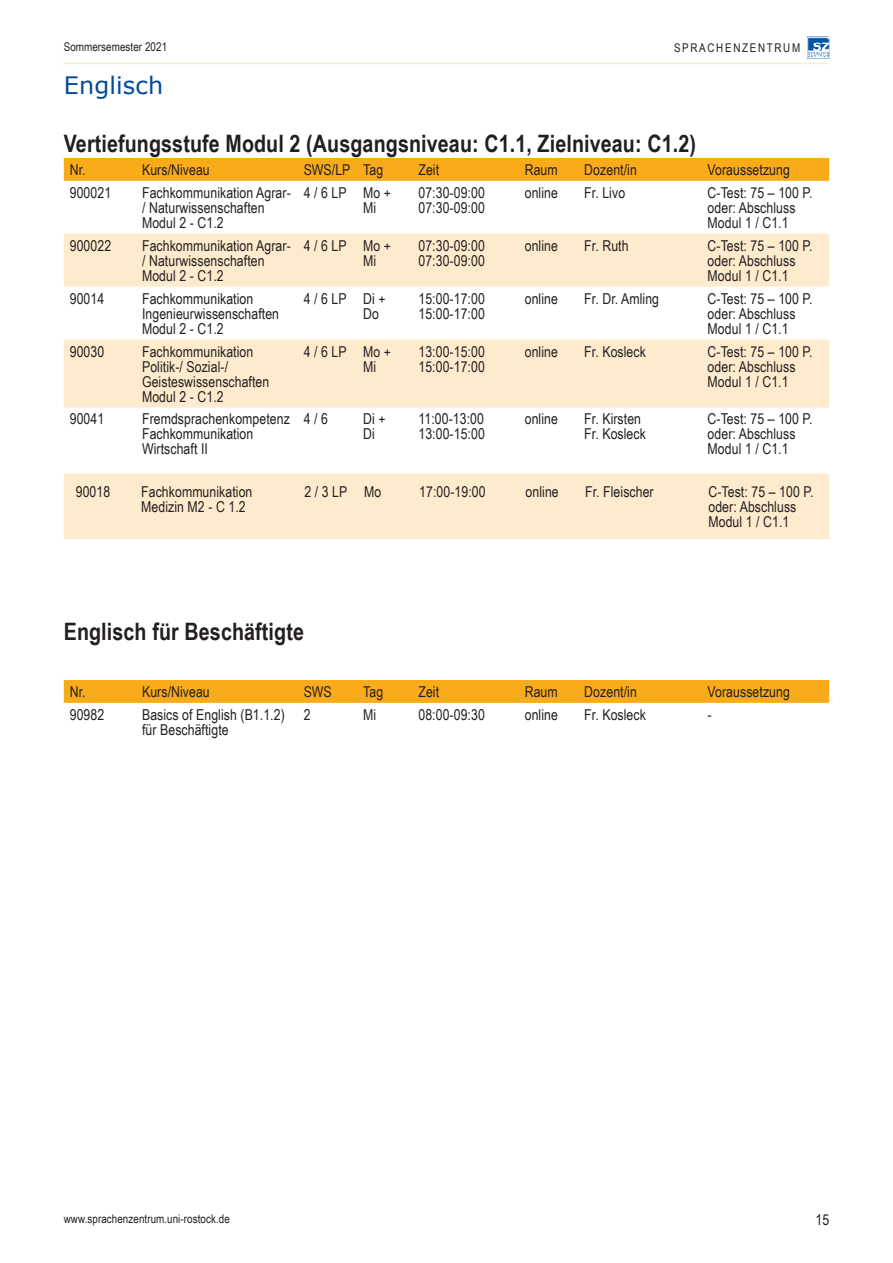
<style>
.page{position:relative;width:893px;height:1263px;background:#fff}
.page>*{position:absolute;margin:0;border:0;box-sizing:border-box;transform-origin:0 0}
.Zwischenüberschrift{font:700 24px "Arial Narrow";letter-spacing:.005em;color:#231f20}
.Überschrift{font:700 24px "Arial Narrow";letter-spacing:.005em;color:#231f20}
.Überschrift-2{font:24px "Verdana";letter-spacing:.005em;color:#004a99}
.Tabelle{font:15px/15px "Arial Narrow";letter-spacing:.005em;color:#231f20}
.t1{font:12px "Arial Narrow";letter-spacing:.005em;color:#231f20}
.t2{font:12px "Arial Narrow";letter-spacing:.14em;color:#231f20}
</style>
<div class="page">
<hr style="left:64px;top:63px;width:765px;height:1px;background:#feebcd">
<img style="left:808px;top:37px;width:21px;height:20px">
<div style="left:64px;top:158px;width:765px;height:23px;background:#faab1a"></div>
<svg style="left:64px;top:234px;width:765px;height:305px;fill:#feebcd"></svg>
<div style="left:64px;top:680px;width:765px;height:23px;background:#faab1a"></div>
<p class="t1" style="left:64px;top:38px;width:105px">Sommersemester 2021</p>
<p class="t2" style="left:674px;top:39px;width:128px">SPRACHENZENTRUM</p>
<p class="Überschrift-2" style="left:64px;top:69px;width:101px">Englisch</p>
<p class="Zwischenüberschrift" style="left:64px;top:125px;width:634px">Vertiefungsstufe Modul 2 (Ausgangsniveau: C1.1, Zielniveau: C1.2)</p>
<p class="Tabelle" style="left:70px;top:161px;width:17px">Nr.</p>
<p class="Tabelle" style="left:142px;top:161px;width:69px">Kurs/Niveau</p>
<p class="Tabelle" style="left:304px;top:161px;width:48px">SWS/LP</p>
<p class="Tabelle" style="left:363px;top:161px;width:21px">Tag</p>
<p class="Tabelle" style="left:418px;top:161px;width:22px">Zeit</p>
<p class="Tabelle" style="left:525px;top:161px;width:35px">Raum</p>
<p class="Tabelle" style="left:584px;top:161px;width:54px">Dozent/in</p>
<p class="Tabelle" style="left:708px;top:161px;width:84px">Voraussetzung</p>
<p class="Tabelle" style="left:70px;top:184px;width:43px">900021</p>
<p class="Tabelle" style="left:142px;top:184px;width:150px">Fachkommunikation Agrar-/ Naturwissenschaften<br>Modul 2 - C1.2</p>
<p class="Tabelle" style="left:304px;top:184px;width:44px">4 / 6 LP</p>
<p class="Tabelle" style="left:363px;top:184px;width:29px">Mo +</p>
<p class="Tabelle" style="left:525px;top:184px;width:35px">online</p>
<p class="Tabelle" style="left:584px;top:184px;width:42px">Fr. Livo</p>
<p class="Tabelle" style="left:708px;top:184px;width:107px">C-Test: 75 – 100 P.</p>
<p class="Tabelle" style="left:708px;top:199px;width:89px">oder: Abschluss</p>
<p class="Tabelle" style="left:708px;top:214px;width:82px">Modul 1 / C1.1</p>
<p class="Tabelle" style="left:418px;top:184px;width:68px">07:30-09:00</p>
<p class="Tabelle" style="left:418px;top:199px;width:68px">07:30-09:00</p>
<p class="Tabelle" style="left:363px;top:199px;width:15px">Mi</p>
<p class="Tabelle" style="left:70px;top:237px;width:43px">900022</p>
<p class="Tabelle" style="left:142px;top:237px;width:150px">Fachkommunikation Agrar-/ Naturwissenschaften<br>Modul 2 - C1.2</p>
<p class="Tabelle" style="left:304px;top:237px;width:44px">4 / 6 LP</p>
<p class="Tabelle" style="left:363px;top:237px;width:29px">Mo +</p>
<p class="Tabelle" style="left:363px;top:252px;width:15px">Mi</p>
<p class="Tabelle" style="left:70px;top:290px;width:36px">90014</p>
<p class="Tabelle" style="left:142px;top:290px;width:139px">Fachkommunikation<br>Ingenieurwissenschaften</p>
<p class="Tabelle" style="left:142px;top:320px;width:83px">Modul 2 - C1.2</p>
<p class="Tabelle" style="left:304px;top:290px;width:44px">4 / 6 LP</p>
<p class="Tabelle" style="left:363px;top:290px;width:24px">Di +</p>
<p class="Tabelle" style="left:363px;top:305px;width:17px">Do</p>
<p class="Tabelle" style="left:70px;top:343px;width:36px">90030</p>
<p class="Tabelle" style="left:142px;top:343px;width:129px">Fachkommunikation<br>Politik-/ Sozial-/<br>Geisteswissenschaften<br>Modul 2 - C1.2</p>
<p class="Tabelle" style="left:304px;top:343px;width:44px">4 / 6 LP</p>
<p class="Tabelle" style="left:363px;top:343px;width:29px">Mo +</p>
<p class="Tabelle" style="left:363px;top:358px;width:15px">Mi</p>
<p class="Tabelle" style="left:70px;top:411px;width:36px">90041</p>
<p class="Tabelle" style="left:142px;top:411px;width:149px">Fremdsprachenkompetenz<br>Fachkommunikation<br>Wirtschaft II</p>
<p class="Tabelle" style="left:304px;top:411px;width:26px">4 / 6</p>
<p class="Tabelle" style="left:363px;top:411px;width:24px">Di +</p>
<p class="Tabelle" style="left:363px;top:426px;width:13px">Di</p>
<p class="Tabelle" style="left:418px;top:237px;width:68px">07:30-09:00</p>
<p class="Tabelle" style="left:418px;top:252px;width:68px">07:30-09:00</p>
<p class="Tabelle" style="left:418px;top:290px;width:68px">15:00-17:00</p>
<p class="Tabelle" style="left:418px;top:305px;width:68px">15:00-17:00</p>
<p class="Tabelle" style="left:418px;top:343px;width:68px">13:00-15:00</p>
<p class="Tabelle" style="left:418px;top:358px;width:68px">15:00-17:00</p>
<p class="Tabelle" style="left:418px;top:411px;width:67px">11:00-13:00</p>
<p class="Tabelle" style="left:418px;top:426px;width:68px">13:00-15:00</p>
<p class="Tabelle" style="left:525px;top:237px;width:35px">online</p>
<p class="Tabelle" style="left:584px;top:237px;width:46px">Fr. Ruth</p>
<p class="Tabelle" style="left:708px;top:237px;width:107px">C-Test: 75 – 100 P.</p>
<p class="Tabelle" style="left:708px;top:252px;width:89px">oder: Abschluss</p>
<p class="Tabelle" style="left:708px;top:267px;width:82px">Modul 1 / C1.1</p>
<p class="Tabelle" style="left:525px;top:290px;width:35px">online</p>
<p class="Tabelle" style="left:584px;top:290px;width:76px">Fr. Dr. Amling</p>
<p class="Tabelle" style="left:708px;top:290px;width:107px">C-Test: 75 – 100 P.</p>
<p class="Tabelle" style="left:708px;top:305px;width:89px">oder: Abschluss</p>
<p class="Tabelle" style="left:708px;top:320px;width:82px">Modul 1 / C1.1</p>
<p class="Tabelle" style="left:525px;top:343px;width:35px">online</p>
<p class="Tabelle" style="left:584px;top:343px;width:63px">Fr. Kosleck</p>
<p class="Tabelle" style="left:708px;top:343px;width:107px">C-Test: 75 – 100 P.</p>
<p class="Tabelle" style="left:708px;top:358px;width:89px">oder: Abschluss</p>
<p class="Tabelle" style="left:708px;top:373px;width:82px">Modul 1 / C1.1</p>
<p class="Tabelle" style="left:525px;top:411px;width:35px">online</p>
<p class="Tabelle" style="left:584px;top:411px;width:58px">Fr. Kirsten</p>
<p class="Tabelle" style="left:584px;top:426px;width:63px">Fr. Kosleck</p>
<p class="Tabelle" style="left:708px;top:411px;width:107px">C-Test: 75 – 100 P.</p>
<p class="Tabelle" style="left:708px;top:426px;width:89px">oder: Abschluss</p>
<p class="Tabelle" style="left:708px;top:441px;width:82px">Modul 1 / C1.1</p>
<p class="Tabelle" style="left:76px;top:483px;width:36px">90018</p>
<p class="Tabelle" style="left:141px;top:483px;width:113px">Fachkommunikation<br>Medizin M2 - C 1.2</p>
<p class="Tabelle" style="left:304px;top:483px;width:44px">2 / 3 LP</p>
<p class="Tabelle" style="left:364px;top:483px;width:19px">Mo</p>
<p class="Tabelle" style="left:419px;top:483px;width:68px">17:00-19:00</p>
<p class="Tabelle" style="left:526px;top:483px;width:35px">online</p>
<p class="Tabelle" style="left:585px;top:483px;width:70px">Fr. Fleischer</p>
<p class="Tabelle" style="left:708px;top:483px;width:107px">C-Test: 75 – 100 P.</p>
<p class="Tabelle" style="left:708px;top:498px;width:89px">oder: Abschluss</p>
<p class="Tabelle" style="left:708px;top:513px;width:82px">Modul 1 / C1.1</p>
<p class="Überschrift" style="left:64px;top:613px;width:242px">Englisch für Beschäftigte</p>
<p class="Tabelle" style="left:70px;top:683px;width:17px">Nr.</p>
<p class="Tabelle" style="left:142px;top:683px;width:69px">Kurs/Niveau</p>
<p class="Tabelle" style="left:304px;top:683px;width:30px">SWS</p>
<p class="Tabelle" style="left:363px;top:683px;width:21px">Tag</p>
<p class="Tabelle" style="left:418px;top:683px;width:22px">Zeit</p>
<p class="Tabelle" style="left:525px;top:683px;width:35px">Raum</p>
<p class="Tabelle" style="left:584px;top:683px;width:54px">Dozent/in</p>
<p class="Tabelle" style="left:708px;top:683px;width:84px">Voraussetzung</p>
<p class="Tabelle" style="left:70px;top:706px;width:36px">90982</p>
<p class="Tabelle" style="left:142px;top:706px;width:144px">Basics of English (B1.1.2) für Beschäftigte</p>
<p class="Tabelle" style="left:304px;top:706px;width:8px">2</p>
<p class="Tabelle" style="left:363px;top:706px;width:15px">Mi</p>
<p class="Tabelle" style="left:418px;top:706px;width:68px">08:00-09:30</p>
<p class="Tabelle" style="left:525px;top:706px;width:35px">online</p>
<p class="Tabelle" style="left:584px;top:706px;width:63px">Fr. Kosleck</p>
<p class="Tabelle" style="left:708px;top:706px;width:6px">-</p>
<p class="t1" style="left:64px;top:1210px;width:168px">www.sprachenzentrum.uni-rostock.de</p>
<p class="Tabelle" style="left:815px;top:1212px;width:15px">15</p>
</div>
